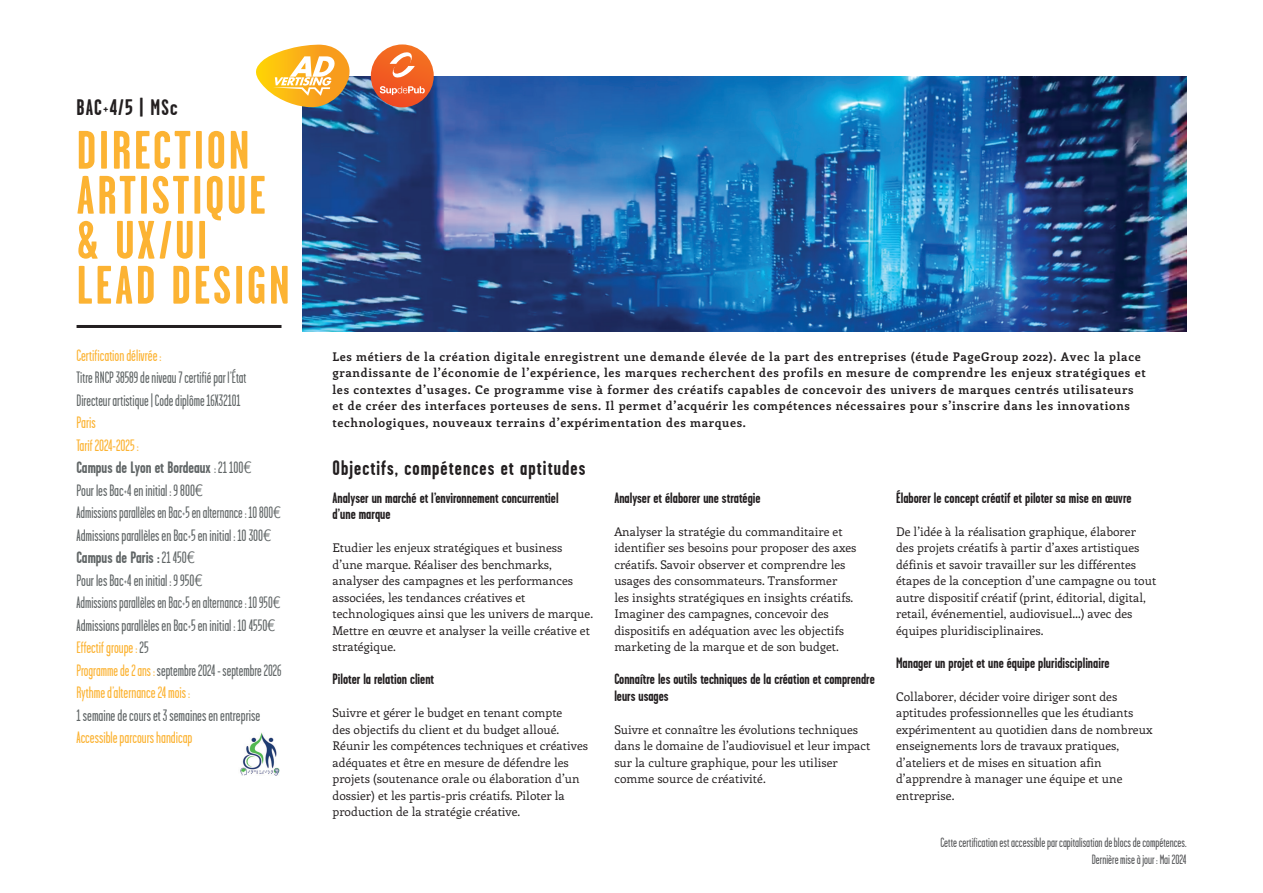
<style>
.page{position:relative;width:1263px;height:893px;background:#fff}
.page>*{position:absolute;margin:0;border:0;box-sizing:border-box;transform-origin:0 0}
.t1{font:700 54px/45px "Garage Gothic";letter-spacing:.05em;color:#fcb333}
.t2{font:700 22.5px "Garage Gothic";letter-spacing:.045em;color:#231f20}
.t3{font:700 21px "Garage Gothic";letter-spacing:.05em;color:#231f20}
.t4{font:16.5px/22.5px "Garage Gothic";color:#616667}
.t5{font:16.5px/22.5px "Garage Gothic";color:#616667;scale:.96 1}
.t6{font:16.5px "Garage Gothic";color:#fcb333}
.t7{font:700 15px/16.5px "Garage Gothic";color:#231f20}
.t8{font:13.5px/16.5px "Garage Gothic";color:#57585a;text-align:right}
.t9{font:12px/16.5px "Enriqueta";color:#231f20}
.t10{font:700 12px/16.5px "Enriqueta";letter-spacing:.05em;color:#231f20}
.s1{color:#fcb333}
.s2{font-weight:700}
.s3{font-family:"Helvetica Neue LT Com";font-weight:300;font-stretch:condensed}
</style>
<div class="page">
<img style="left:303px;top:77px;width:883px;height:255px">
<hr style="left:77px;top:325px;width:204px;height:3px;background:#231f20">
<img style="left:240px;top:733px;width:40px;height:42px">
<svg style="left:256px;top:45px;width:94px;height:64px"></svg>
<svg style="left:371px;top:44px;width:63px;height:63px;background:#f16126"></svg>
<svg style="left:390px;top:52px;width:25px;height:26px"></svg>
<svg style="left:380px;top:86px;width:45px;height:9px"></svg>
<h2 class="t2" style="left:77px;top:95px;width:102px">BAC+4/5 | MSc</h2>
<h1 class="t1" style="left:77px;top:128px;width:215px">DIRECTION<br>ARTISTIQUE &amp; UX/UI<br>LEAD DESIGN</h1>
<h3 class="t6" style="left:77px;top:347px;width:87px">Certification délivrée :</h3>
<h3 class="t5" style="left:77px;top:367px;width:178px">Titre RNCP 38589 de niveau 7 certifié par l’État<br>Directeur artistique | Code diplôme 16X32101</h3>
<p class="t4" style="left:77px;top:412px;width:206px"><span class="s1">Paris<br>Tarif 2024-2025 :<br></span><span class="s2">Campus de Lyon et Bordeaux</span> : 21 100<span class="s3">€<br></span>Pour les Bac+4 en initial : 9 800<span class="s3">€<br></span>Admissions parallèles en Bac+5 en alternance : 10 800<span class="s3">€ </span>Admissions parallèles en Bac+5 en initial : 10 300<span class="s3">€ </span><span class="s2">Campus de Paris :</span> 21 450<span class="s3">€<br></span>Pour les Bac+4 en initial : 9 950<span class="s3">€<br></span>Admissions parallèles en Bac+5 en alternance : 10 950<span class="s3">€ </span>Admissions parallèles en Bac+5 en initial : 10 4550<span class="s3">€ </span><span class="s1">Effectif groupe :</span>25<br><span class="s1">Programme de 2 ans :</span> septembre 2024 - septembre 2026<br><span class="s1">Rythme d’alternance 24 mois :</span></p>
<h3 class="t4" style="left:77px;top:704px;width:185px">1 semaine de cours et 3 semaines en entreprise</h3>
<h3 class="t6" style="left:77px;top:729px;width:117px">Accessible parcours handicap</h3>
<p class="t10" style="left:333px;top:348px;width:815px">Les métiers de la création digitale enregistrent une demande élevée de la part des entreprises (étude PageGroup 2022). Avec la place grandissante de l’économie de l’expérience, les marques recherchent des profils en mesure de comprendre les enjeux stratégiques et les contextes d’usages. Ce programme vise à former des créatifs capables de concevoir des univers de marques centrés utilisateurs et de créer des interfaces porteuses de sens. Il permet d’acquérir les compétences nécessaires pour s’inscrire dans les innovations technologiques, nouveaux terrains d’expérimentation des marques.</p>
<h3 class="t3" style="left:333px;top:457px;width:254px">Objectifs, compétences et aptitudes</h3>
<p class="t7" style="left:333px;top:490px;width:228px">Analyser un marché et l’environnement concurrentiel d’une marque</p>
<p class="t9" style="left:333px;top:539px;width:262px">Etudier les enjeux stratégiques et business d’une marque. Réaliser des benchmarks, analyser des campagnes et les performances associées, les tendances créatives et technologiques ainsi que les univers de marque.<br>Mettre en œuvre et analyser la veille créative et stratégique.</p>
<p class="t7" style="left:333px;top:671px;width:103px">Piloter la relation client</p>
<p class="t9" style="left:333px;top:704px;width:257px">Suivre et gérer le budget en tenant compte<br>des objectifs du client et du budget alloué.<br>Réunir les compétences techniques et créatives adéquates et être en mesure de défendre les projets (soutenance orale ou élaboration d’un dossier) et les partis-pris créatifs. Piloter la production de la stratégie créative.</p>
<p class="t7" style="left:614px;top:490px;width:148px">Analyser et élaborer une stratégie</p>
<p class="t9" style="left:614px;top:523px;width:244px">Analyser la stratégie du commanditaire et identifier ses besoins pour proposer des axes créatifs. Savoir observer et comprendre les usages des consommateurs. Transformer<br>les insights stratégiques en insights créatifs.<br>Imaginer des campagnes, concevoir des dispositifs en adéquation avec les objectifs marketing de la marque et de son budget.</p>
<p class="t7" style="left:614px;top:671px;width:262px">Connaître les outils techniques de la création et comprendre leurs usages</p>
<p class="t9" style="left:614px;top:721px;width:258px">Suivre et connaître les évolutions techniques dans le domaine de l’audiovisuel et leur impact sur la culture graphique, pour les utiliser comme source de créativité.</p>
<p class="t7" style="left:896px;top:490px;width:237px">Élaborer le concept créatif et piloter sa mise en œuvre</p>
<p class="t9" style="left:896px;top:523px;width:262px">De l’idée à la réalisation graphique, élaborer des projets créatifs à partir d’axes artistiques définis et savoir travailler sur les différentes étapes de la conception d’une campagne ou tout autre dispositif créatif (print, éditorial, digital, retail, événementiel, audiovisuel…) avec des équipes pluridisciplinaires.</p>
<p class="t7" style="left:896px;top:655px;width:215px">Manager un projet et une équipe pluridisciplinaire</p>
<p class="t9" style="left:896px;top:688px;width:258px">Collaborer, décider voire diriger sont des aptitudes professionnelles que les étudiants expérimentent au quotidien dans de nombreux enseignements lors de travaux pratiques, d’ateliers et de mises en situation afin d’apprendre à manager une équipe et une entreprise.</p>
<p class="t8" style="left:940px;top:834px;width:247px">Cette certification est accessible par capitalisation de blocs de compétences.<br>Dernière mise à jour : Mai 2024</p>
</div>
